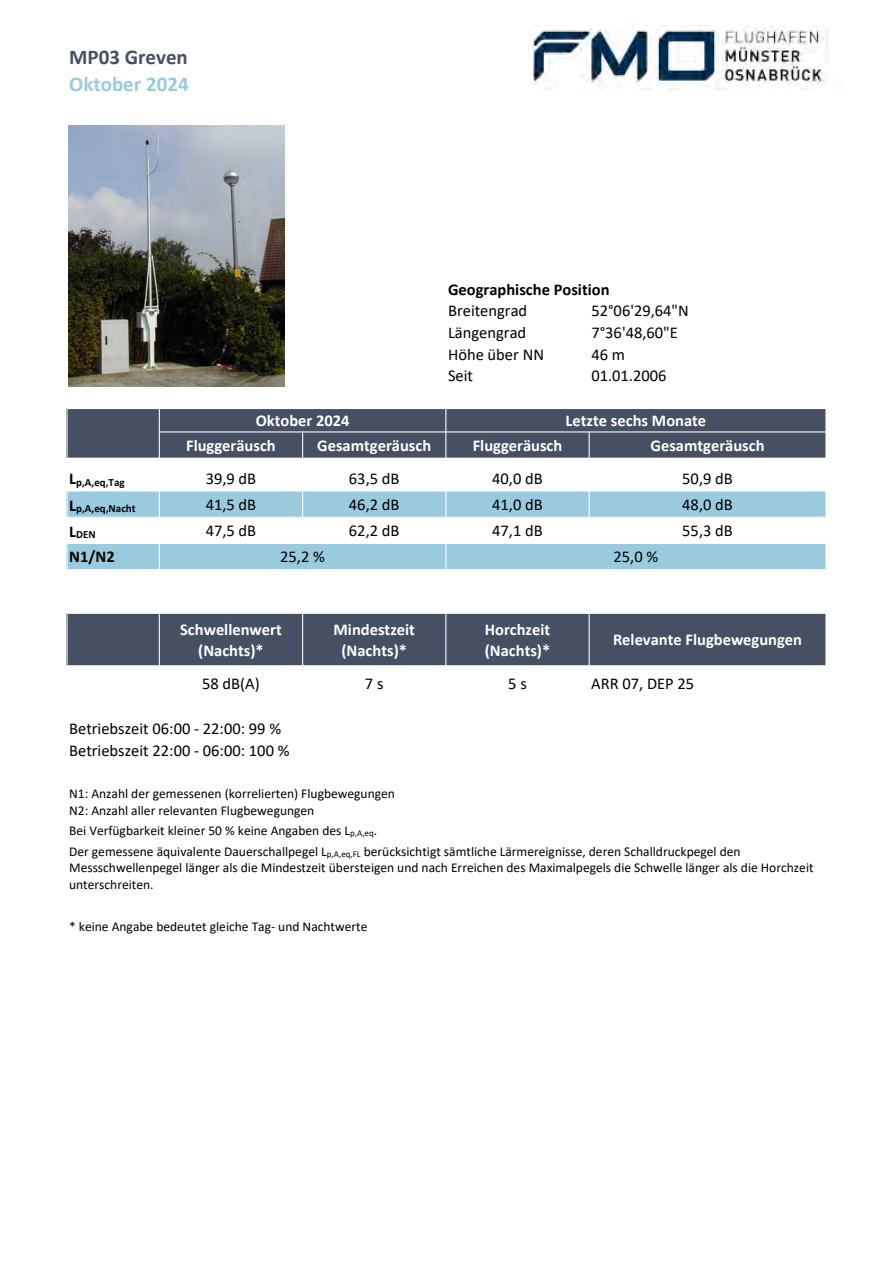
<style>
.page{position:relative;width:893px;height:1263px;background:#fff}
.page>*{position:absolute;margin:0;border:0;box-sizing:border-box;transform-origin:0 0}
.t1{font:700 21px "Calibri";color:#99cade}
.t2{font:700 21px "Calibri";color:#465062}
.t3{font:16.5px "Calibri";color:#000}
.t4{font:700 16.5px/20.1px "Calibri";color:#fff;text-align:center}
.t5{font:700 16.5px "Calibri";color:#000}
.t6{font:13.5px/16.6px "Calibri";color:#000}
.t7{font:700 10.95px "Calibri";color:#000}
</style>
<div class="page">
<img style="left:528px;top:26px;width:301px;height:64px">
<div style="left:67px;top:408px;width:759px;height:50px;background:#465062"></div>
<div style="left:67px;top:491px;width:759px;height:26px;background:#99cade"></div>
<div style="left:67px;top:543px;width:759px;height:27px;background:#99cade"></div>
<div style="left:67px;top:613px;width:759px;height:53px;background:#465062"></div>
<hr style="left:67px;top:408px;width:759px;height:1px;background:#fff">
<hr style="left:159px;top:431px;width:667px;height:1px;background:#fff">
<hr style="left:67px;top:543px;width:759px;height:1px;background:#fff">
<hr style="left:67px;top:569px;width:759px;height:1px;background:#fff">
<hr style="left:67px;top:613px;width:759px;height:1px;background:#fff">
<hr style="left:67px;top:665px;width:759px;height:1px;background:#fff">
<hr style="left:66px;top:408px;width:2px;height:50px;background:#fff">
<hr style="left:66px;top:464px;width:2px;height:106px;background:#fff">
<hr style="left:66px;top:613px;width:2px;height:53px;background:#fff">
<hr style="left:159px;top:408px;width:1px;height:50px;background:#fff">
<hr style="left:159px;top:464px;width:1px;height:106px;background:#fff">
<hr style="left:159px;top:613px;width:1px;height:53px;background:#fff">
<svg style="left:302px;top:432px;width:1px;height:26px"></svg>
<hr style="left:302px;top:464px;width:1px;height:80px;background:#fff">
<hr style="left:302px;top:613px;width:1px;height:53px;background:#fff">
<hr style="left:445px;top:408px;width:1px;height:50px;background:#fff">
<hr style="left:445px;top:464px;width:1px;height:106px;background:#fff">
<hr style="left:445px;top:613px;width:1px;height:53px;background:#fff">
<svg style="left:589px;top:432px;width:1px;height:26px"></svg>
<hr style="left:589px;top:464px;width:1px;height:80px;background:#fff">
<hr style="left:589px;top:613px;width:1px;height:53px;background:#fff">
<hr style="left:825px;top:408px;width:1px;height:50px;background:#fff">
<hr style="left:825px;top:464px;width:1px;height:106px;background:#fff">
<hr style="left:825px;top:613px;width:1px;height:53px;background:#fff">
<img style="left:68px;top:126px;width:217px;height:261px">
<p class="t2" style="left:69px;top:42px;width:120px">MP03 Greven</p>
<p class="t1" style="left:69px;top:69px;width:121px">Oktober 2024</p>
<p class="t5" style="left:448px;top:277px;width:163px">Geographische Position</p>
<p class="t3" style="left:448px;top:299px;width:81px">Breitengrad</p>
<p class="t3" style="left:591px;top:299px;width:99px">52°06'29,64"N</p>
<p class="t3" style="left:448px;top:321px;width:80px">Längengrad</p>
<p class="t3" style="left:591px;top:321px;width:88px">7°36'48,60"E</p>
<p class="t3" style="left:448px;top:343px;width:97px">Höhe über NN</p>
<p class="t3" style="left:591px;top:343px;width:35px">46 m</p>
<p class="t3" style="left:448px;top:364px;width:27px">Seit</p>
<p class="t3" style="left:591px;top:364px;width:77px">01.01.2006</p>
<p class="t4" style="left:256px;top:410px;width:95px">Oktober 2024</p>
<p class="t4" style="left:566px;top:410px;width:142px">Letzte sechs Monate</p>
<p class="t4" style="left:186px;top:435px;width:91px">Fluggeräusch</p>
<p class="t4" style="left:317px;top:435px;width:116px">Gesamtgeräusch</p>
<p class="t4" style="left:473px;top:435px;width:91px">Fluggeräusch</p>
<p class="t4" style="left:651px;top:435px;width:116px">Gesamtgeräusch</p>
<p class="t7" style="left:69px;top:475px;width:57px"><sup>L</sup>p,A,eq,Tag</p>
<p class="t3" style="left:206px;top:467px;width:52px">39,9 dB</p>
<p class="t3" style="left:349px;top:467px;width:52px">63,5 dB</p>
<p class="t3" style="left:492px;top:467px;width:52px">40,0 dB</p>
<p class="t3" style="left:682px;top:467px;width:52px">50,9 dB</p>
<p class="t7" style="left:69px;top:501px;width:68px"><sup>L</sup>p,A,eq,Nacht</p>
<p class="t3" style="left:206px;top:493px;width:52px">41,5 dB</p>
<p class="t3" style="left:349px;top:493px;width:52px">46,2 dB</p>
<p class="t3" style="left:492px;top:493px;width:52px">41,0 dB</p>
<p class="t3" style="left:682px;top:493px;width:52px">48,0 dB</p>
<p class="t7" style="left:69px;top:527px;width:28px"><sup>L</sup>DEN</p>
<p class="t3" style="left:206px;top:519px;width:52px">47,5 dB</p>
<p class="t3" style="left:349px;top:519px;width:52px">62,2 dB</p>
<p class="t3" style="left:492px;top:519px;width:52px">47,1 dB</p>
<p class="t3" style="left:682px;top:519px;width:52px">55,3 dB</p>
<p class="t5" style="left:69px;top:545px;width:47px">N1/N2</p>
<p class="t3" style="left:280px;top:545px;width:46px">25,2 %</p>
<p class="t3" style="left:614px;top:545px;width:46px">25,0 %</p>
<p class="t4" style="left:180px;top:620px;width:103px">Schwellenwert (Nachts)*</p>
<p class="t4" style="left:334px;top:620px;width:83px">Mindestzeit (Nachts)*</p>
<p class="t4" style="left:485px;top:620px;width:67px;text-align:left">Horchzeit (Nachts)*</p>
<p class="t4" style="left:613px;top:630px;width:191px">Relevante Flugbewegungen</p>
<p class="t3" style="left:202px;top:672px;width:59px">58 dB(A)</p>
<p class="t3" style="left:365px;top:672px;width:20px">7 s</p>
<p class="t3" style="left:508px;top:672px;width:20px">5 s</p>
<p class="t3" style="left:591px;top:672px;width:104px">ARR 07, DEP 25</p>
<p class="t3" style="left:69px;top:717px;width:214px">Betriebszeit 06:00 - 22:00: 99 %</p>
<p class="t3" style="left:69px;top:739px;width:222px">Betriebszeit 22:00 - 06:00: 100 %</p>
<p class="t6" style="left:69px;top:785px;width:327px">N1: Anzahl der gemessenen (korrelierten) Flugbewegungen<br>N2: Anzahl aller relevanten Flugbewegungen</p>
<p class="t6" style="left:69px;top:822px;width:310px">Bei Verfügbarkeit kleiner 50 % keine Angaben des L<sub>p,A,eq</sub>.</p>
<p class="t6" style="left:69px;top:842px;width:746px">Der gemessene äquivalente Dauerschallpegel L<sub>p,A,eq,FL</sub> berücksichtigt sämtliche Lärmereignisse, deren Schalldruckpegel den<br>Messschwellenpegel länger als die Mindestzeit übersteigen und nach Erreichen des Maximalpegels die Schwelle länger als die Horchzeit unterschreiten.</p>
<p class="t6" style="left:69px;top:917px;width:300px">* keine Angabe bedeutet gleiche Tag- und Nachtwerte</p>
</div>
